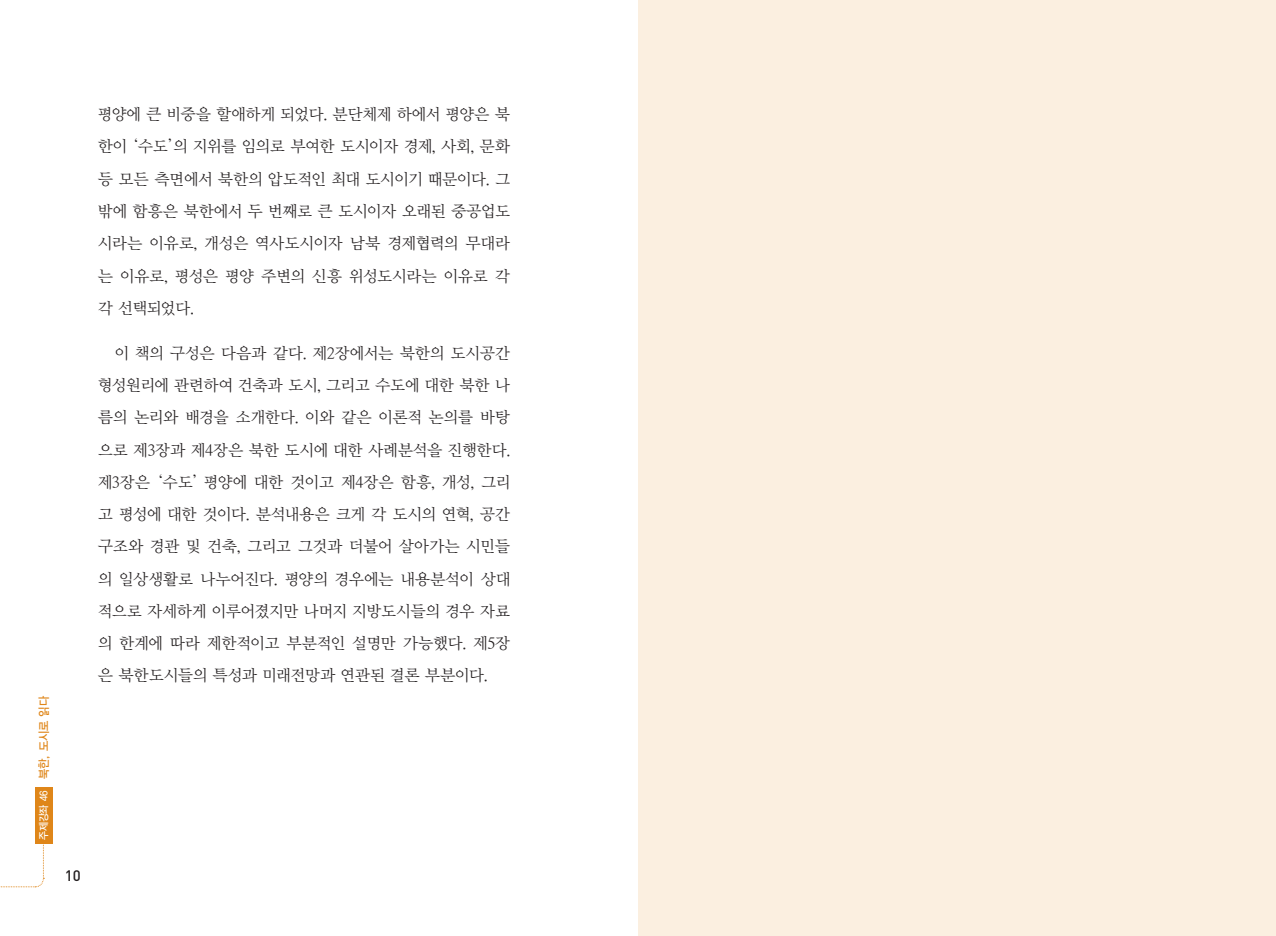
<style>
.page{position:relative;width:1276px;height:936px;background:#fff}
.page>*{position:absolute;margin:0;border:0;box-sizing:border-box;transform-origin:0 0}
.t1{font:16.05px/32.2px "Y Mj O42";letter-spacing:-.095em;color:#231f20;text-align:justify}
.t2{font:500 15px "DIN Pro";color:#231f20}
.t3{font:12px "YDIYGO130";color:#df8619;scale:.93 1}
.t4{font:10.5px "YDIYGO130";letter-spacing:-.015em;color:#fff;scale:.93 1}
</style>
<div class="page">
<svg style="left:0;top:843px;width:44px;height:44px"></svg>
<div style="left:35px;top:786px;width:18px;height:57px;background:#df8619"></div>
<div style="left:638px;top:0;width:638px;height:935px;background:#fbefe0"></div>
<p class="t3" style="left:37px;top:779px;width:91px;rotate:-90deg">북한, 도시로 읽다</p>
<p class="t4" style="left:38px;top:840px;width:55px;rotate:-90deg">주제강좌 46</p>
<p class="t2" style="left:65px;top:865px;width:17px">10</p>
<p class="t1" style="left:97px;top:99px;width:415px">평양에 큰 비중을 할애하게 되었다. 분단체제 하에서 평양은 북 한이 ‘수도’의 지위를 임의로 부여한 도시이자 경제, 사회, 문화 등 모든 측면에서 북한의 압도적인 최대 도시이기 때문이다. 그 밖에 함흥은 북한에서 두 번째로 큰 도시이자 오래된 중공업도 시라는 이유로, 개성은 역사도시이자 남북 경제협력의 무대라 는 이유로, 평성은 평양 주변의 신흥 위성도시라는 이유로 각 각 선택되었다.</p>
<p class="t1" style="left:97px;top:337px;width:416px;text-indent:17px">이 책의 구성은 다음과 같다. 제2장에서는 북한의 도시공간 형성원리에 관련하여 건축과 도시, 그리고 수도에 대한 북한 나 름의 논리와 배경을 소개한다. 이와 같은 이론적 논의를 바탕 으로 제3장과 제4장은 북한 도시에 대한 사례분석을 진행한다. 제3장은 ‘수도’평양에 대한 것이고 제4장은 함흥, 개성, 그리 고 평성에 대한 것이다. 분석내용은 크게 각 도시의 연혁, 공간 구조와 경관 및 건축, 그리고 그것과 더불어 살아가는 시민들 의 일상생활로 나누어진다. 평양의 경우에는 내용분석이 상대 적으로 자세하게 이루어졌지만 나머지 지방도시들의 경우 자료 의 한계에 따라 제한적이고 부분적인 설명만 가능했다. 제5장 은 북한도시들의 특성과 미래전망과 연관된 결론 부분이다.</p>
</div>
